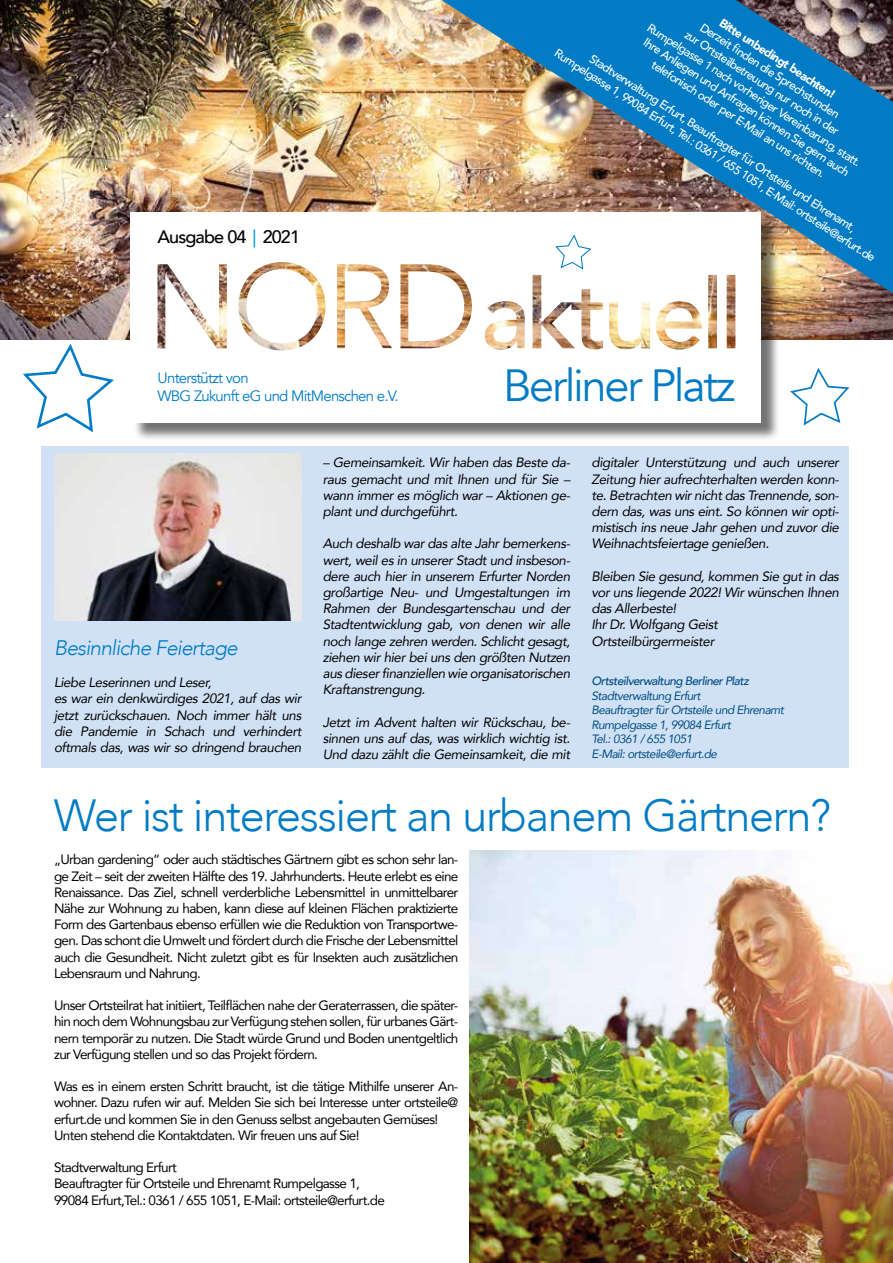
<style>
.page{position:relative;width:893px;height:1263px;background:#fff}
.page>*{position:absolute;margin:0;border:0;box-sizing:border-box;transform-origin:0 0}
.t1{font:300 45px "Avenir";letter-spacing:-.03em;color:#007bc4}
.t2{font:45px "Avenir";letter-spacing:-.05em;color:#007bc4}
.t3{font:italic 300 21px "Avenir";letter-spacing:-.04em;color:#007bc4}
.t4{font:500 18px "Avenir";letter-spacing:-.05em;color:#000}
.t5{font:15px/18px "Avenir";letter-spacing:-.05em;color:#007bc4}
.t6{font:italic 13.5px/16.2px "Avenir";letter-spacing:-.03em;color:#000;text-align:justify}
.t7{font:13.5px/16.2px "Avenir";letter-spacing:-.05em;color:#000;text-align:justify}
.t8{font:500 12px/14.4px "Avenir";color:#fff;text-align:center}
.t9{font:italic 12px/14.4px "Avenir";letter-spacing:-.05em;color:#004e82}
.t10{font:italic 500 12px "Avenir";letter-spacing:-.05em;color:#004e82}
.t11{font:900 12px "Avenir";color:#fff}
.s1{color:#009fe3}
</style>
<div class="page">
<img style="left:0;top:0;width:893px;height:340px">
<img style="left:441px;top:0;width:452px;height:293px">
<div style="left:41px;top:446px;width:808px;height:322px;background:#d1e1f5"></div>
<svg style="left:790px;top:368px;width:59px;height:57px"></svg>
<div style="left:133px;top:215px;width:647px;height:226px;background:#000;opacity:.55"></div>
<div style="left:131px;top:213px;width:630px;height:210px;background:#fff"></div>
<img style="left:158px;top:262px;width:577px;height:88px">
<img style="left:54px;top:454px;width:247px;height:166px">
<svg style="left:23px;top:344px;width:91px;height:88px"></svg>
<svg style="left:555px;top:234px;width:36px;height:36px"></svg>
<img style="left:469px;top:851px;width:424px;height:412px">
<h3 class="t4" style="left:158px;top:222px;width:144px">Ausgabe 04<span class="s1">︱</span>2021</h3>
<p class="t11" style="left:726px;top:13px;width:138px;rotate:33deg">Bitte unbedingt beachten!</p>
<p class="t8" style="left:668px;top:-5px;width:254px;rotate:33deg">Derzeit fi nden die Sprechstunden<br>zur Ortsteilbetreuung nur noch in der<br>Rumpelgasse 1 nach vorheriger Vereinbarung, statt.<br>Ihre Anliegen und Anfragen können Sie gern auch telefonisch oder per E-Mail an uns richten.</p>
<p class="t8" style="left:568px;top:33px;width:381px;rotate:33deg">Stadtverwaltung Erfurt, Beauftragter für Ortsteile und Ehrenamt,<br>Rumpelgasse 1, 99084 Erfurt, Tel.: 0361 / 655 1051, E-Mail: ortsteile@erfurt.de</p>
<p class="t5" style="left:158px;top:369px;width:243px">Unterstützt von<br>WBG Zukunft eG und MitMenschen e.V.</p>
<h1 class="t2" style="left:503px;top:359px;width:234px">Berliner Platz</h1>
<h2 class="t3" style="left:54px;top:635px;width:185px">Besinnliche Feiertage</h2>
<p class="t6" style="left:54px;top:674px;width:249px;text-align:left">Liebe Leserinnen und Leser,<br>es war ein denkwürdiges 2021, auf das wir jetzt zurückschauen. Noch immer hält uns die Pandemie in Schach und verhindert oftmals das, was wir so dringend brauchen</p>
<p class="t6" style="left:323px;top:454px;width:249px">– Gemeinsamkeit. Wir haben das Beste da&shy;raus gemacht und mit Ihnen und für Sie – wann immer es möglich war – Aktionen ge&shy;plant und durchgeführt.</p>
<p class="t6" style="left:323px;top:535px;width:249px">Auch deshalb war das alte Jahr bemerkens&shy;wert, weil es in unserer Stadt und insbeson&shy;dere auch hier in unserem Erfurter Norden großartige Neu- und Umgestaltungen im Rahmen der Bundesgartenschau und der Stadtentwicklung gab, von denen wir alle noch lange zehren werden. Schlicht gesagt, ziehen wir hier bei uns den größten Nutzen aus dieser finanziellen wie organisatorischen Kraftanstrengung.</p>
<p class="t6" style="left:323px;top:714px;width:249px">Jetzt im Advent halten wir Rückschau, be&shy;sinnen uns auf das, was wirklich wichtig ist.<br>Und dazu zählt die Gemeinsamkeit, die mit</p>
<p class="t6" style="left:591px;top:454px;width:249px">digitaler Unterstützung und auch unserer Zeitung hier aufrechterhalten werden konn&shy;te. Betrachten wir nicht das Trennende, son&shy;dern das, was uns eint. So können wir opti&shy;mistisch ins neue Jahr gehen und zuvor die Weihnachtsfeiertage genießen.</p>
<p class="t6" style="left:591px;top:568px;width:249px;text-align:left">Bleiben Sie gesund, kommen Sie gut in das vor uns liegende 2022! Wir wünschen Ihnen das Allerbeste!<br>Ihr Dr. Wolfgang Geist<br>Ortsteilbürgermeister</p>
<p class="t10" style="left:591px;top:674px;width:159px">Ortsteilverwaltung Berliner Platz</p>
<p class="t9" style="left:591px;top:688px;width:194px">Stadtverwaltung Erfurt<br>Beauftragter für Ortsteile und Ehrenamt<br>Rumpelgasse 1, 99084 Erfurt<br>Tel.: 0361 / 655 1051<br>E-Mail: ortsteile@erfurt.de</p>
<h1 class="t1" style="left:54px;top:789px;width:779px">Wer ist interessiert an urbanem Gärtnern?</h1>
<p class="t7" style="left:54px;top:851px;width:406px">„Urban gardening“ oder auch städtisches Gärtnern gibt es schon sehr lan&shy;ge Zeit – seit der zweiten Hälfte des 19. Jahrhunderts. Heute erlebt es eine Renaissance. Das Ziel, schnell verderbliche Lebensmittel in unmittelbarer Nähe zur Wohnung zu haben, kann diese auf kleinen Flächen praktizierte Form des Gartenbaus ebenso erfüllen wie die Reduktion von Transportwe&shy;gen. Das schont die Umwelt und fördert durch die Frische der Lebensmittel auch die Gesundheit. Nicht zuletzt gibt es für Insekten auch zusätzlichen Lebensraum und Nahrung.</p>
<p class="t7" style="left:54px;top:997px;width:406px">Unser Ortsteilrat hat initiiert, Teilflächen nahe der Geraterrassen, die später&shy;hin noch dem Wohnungsbau zur Verfügung stehen sollen, für urbanes Gärt&shy;nern temporär zu nutzen. Die Stadt würde Grund und Boden unentgeltlich zur Verfügung stellen und so das Projekt fördern.</p>
<p class="t7" style="left:54px;top:1078px;width:406px;text-align:left">Was es in einem ersten Schritt braucht, ist die tätige Mithilfe unserer An&shy;wohner. Dazu rufen wir auf. Melden Sie sich bei Interesse unter ortsteile@ erfurt.de und kommen Sie in den Genuss selbst angebauten Gemüses!<br>Unten stehend die Kontaktdaten. Wir freuen uns auf Sie!</p>
<p class="t7" style="left:54px;top:1159px;width:332px;text-align:left">Stadtverwaltung Erfurt<br>Beauftragter für Ortsteile und Ehrenamt Rumpelgasse 1,<br>99084 Erfurt,Tel.: 0361 / 655 1051, E-Mail: ortsteile@erfurt.de</p>
</div>
